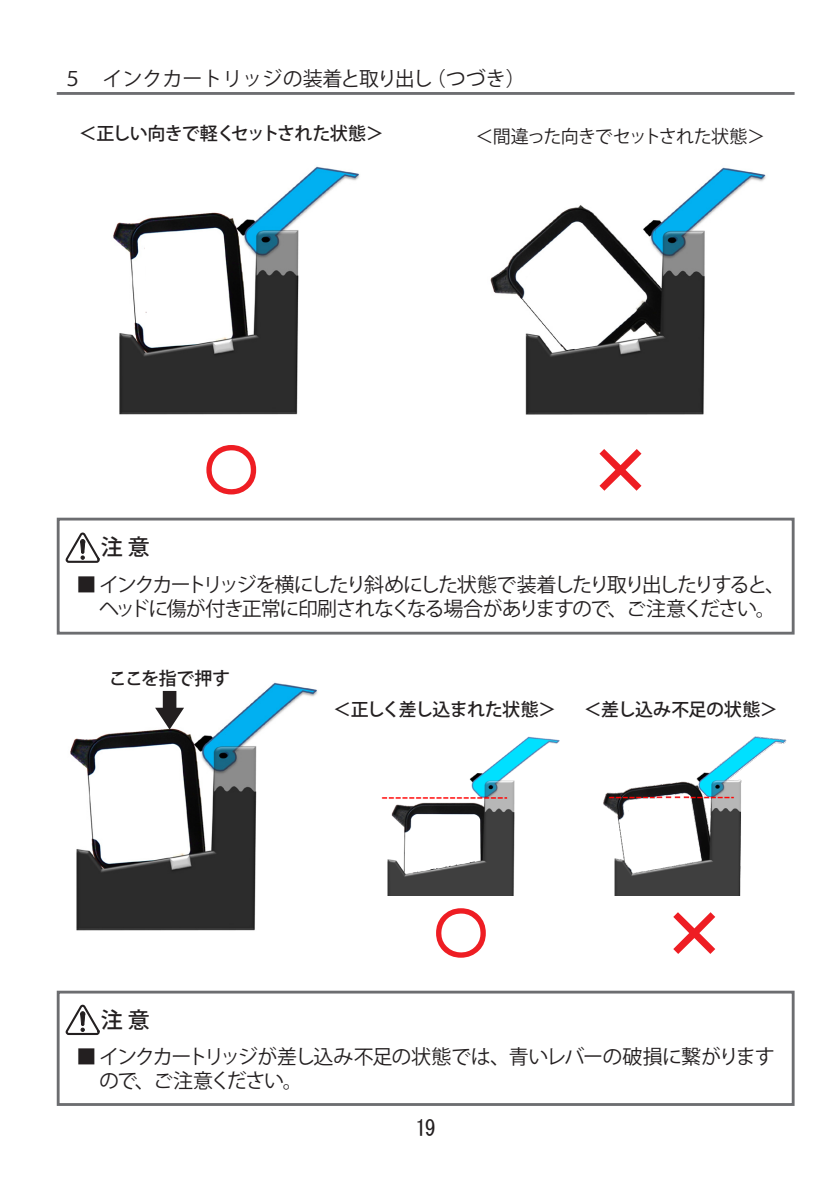
<style>
.page{position:relative;width:840px;height:1191px;background:#fff}
.page>*{position:absolute;margin:0;border:0;box-sizing:border-box;transform-origin:0 0}
.イラストテキスト{font:60px "HGS Soei Kakugothic UB";color:#ee1d23}
.注意{font:500 22px "Koz Go Pro";color:#231f20}
.t1{font:22px "MS Gothic";color:#231f20}
.箇条書き_枠内用{font:20px/24px "Koz Go Pro";letter-spacing:-.075em;color:#231f20}
.Aタイトル_続き{font:20px "Koz Go Pro";color:#231f20}
.イラストテキスト2{font:500 18px "Koz Go Pro";letter-spacing:-.035em;color:#231f20}
.イラストテキスト-2{font:500 18px "Koz Go Pro";letter-spacing:-.045em;color:#231f20}
.イラストテキスト-3{font:18px "Koz Go Pro";letter-spacing:-.04em;color:#231f20}
.イラストテキスト2-2{font:500 18px "Koz Go Pro";letter-spacing:-.015em;color:#231f20}
</style>
<div class="page">
<hr style="left:57px;top:92px;width:737px;height:3px;background:#6c6d70">
<img style="left:70px;top:682px;width:248px;height:249px">
<svg style="left:98px;top:746px;width:87px;height:115px"></svg>
<svg style="left:65px;top:1004px;width:35px;height:31px"></svg>
<div style="left:57px;top:990px;width:737px;height:116px;border:3px solid #6c6d70"></div>
<svg style="left:155px;top:691px;width:29px;height:38px"></svg>
<svg style="left:65px;top:532px;width:35px;height:31px"></svg>
<div style="left:57px;top:517px;width:737px;height:117px;border:3px solid #6c6d70"></div>
<img style="left:113px;top:166px;width:247px;height:249px">
<svg style="left:144px;top:230px;width:84px;height:115px"></svg>
<img style="left:490px;top:167px;width:276px;height:248px">
<svg style="left:524px;top:225px;width:110px;height:125px"></svg>
<img style="left:381px;top:736px;width:178px;height:159px">
<svg style="left:412px;top:815px;width:65px;height:57px"></svg>
<img style="left:603px;top:736px;width:184px;height:159px">
<svg style="left:625px;top:795px;width:73px;height:73px"></svg>
<p class="Aタイトル_続き" style="left:62px;top:66px;width:465px">５　インクカートリッジの装着と取り出し（つづき）</p>
<p class="イラストテキスト-2" style="left:79px;top:122px;width:306px">＜正しい向きで軽くセットされた状態＞</p>
<p class="イラストテキスト-3" style="left:475px;top:124px;width:291px">＜間違った向きでセットされた状態＞</p>
<p class="イラストテキスト" style="left:201px;top:439px;width:61px">○</p>
<p class="イラストテキスト" style="left:590px;top:439px;width:61px">×</p>
<p class="注意" style="left:101px;top:533px;width:50px">注 意</p>
<p class="箇条書き_枠内用" style="left:99px;top:573px;width:687px;text-indent:-23px">■ インクカートリッジを横にしたり斜めにした状態で装着したり取り出したりすると、ヘッドに傷が付き正常に印刷されなくなる場合がありますので、ご注意ください。</p>
<p class="イラストテキスト2" style="left:109px;top:666px;width:123px">ここを指で押す</p>
<p class="イラストテキスト2" style="left:333px;top:697px;width:224px">＜正しく差し込まれた状態＞</p>
<p class="イラストテキスト2-2" style="left:583px;top:697px;width:195px">＜差し込み不足の状態＞</p>
<p class="イラストテキスト" style="left:430px;top:903px;width:61px">○</p>
<p class="イラストテキスト" style="left:663px;top:903px;width:61px">×</p>
<p class="注意" style="left:101px;top:1005px;width:50px">注 意</p>
<p class="箇条書き_枠内用" style="left:99px;top:1045px;width:676px;text-indent:-23px">■ インクカートリッジが差し込み不足の状態では、青いレバーの破損に繋がりますので、ご注意ください。</p>
<p class="t1" style="left:415px;top:1117px;width:22px">19</p>
</div>
